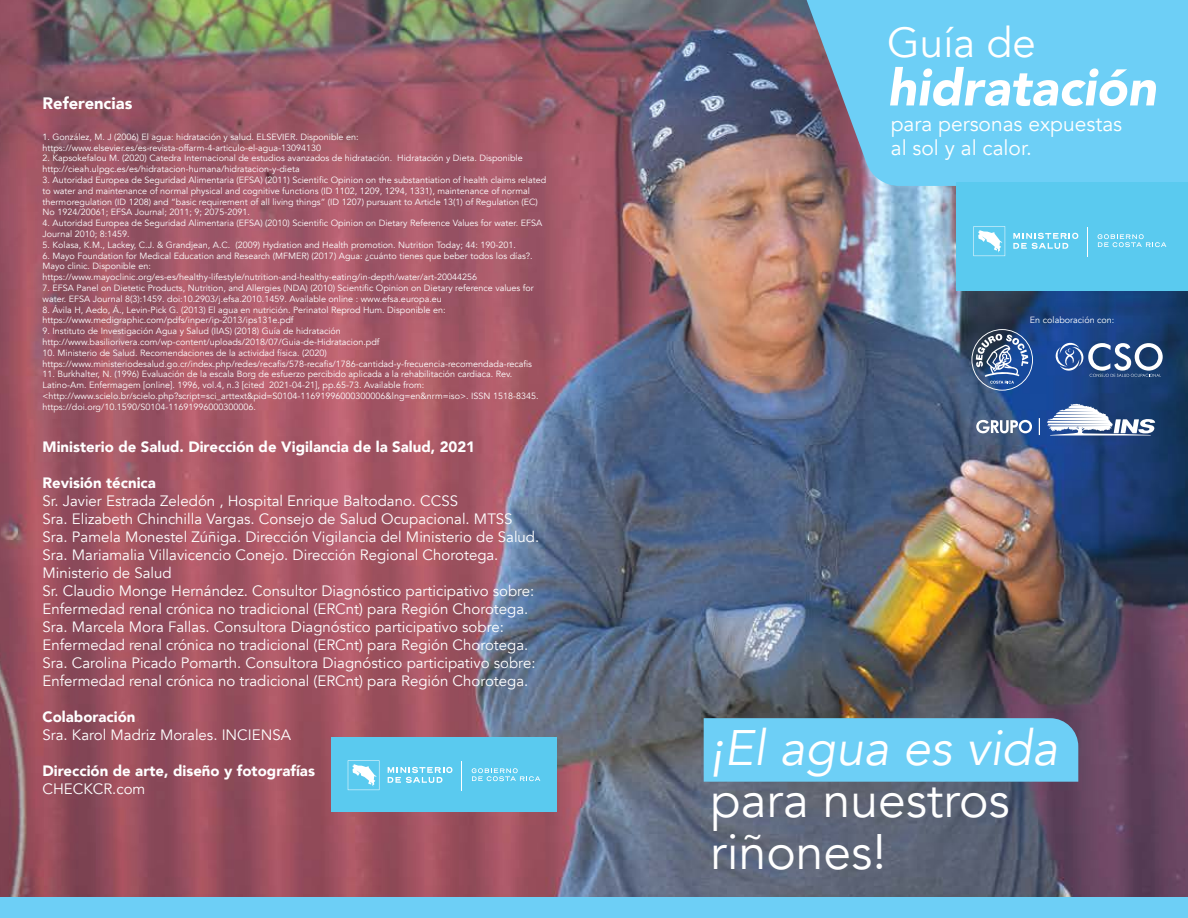
<style>
.page{position:relative;width:1188px;height:918px;background:#fff}
.page>*{position:absolute;margin:0;border:0;box-sizing:border-box;transform-origin:0 0}
.t1{font:italic 900 51px "Avenir";color:#fff}
.t2{font:49.8px/51.9px "Avenir";color:#fff}
.t3{font:italic 49.8px "Avenir";color:#fff}
.t4{font:42px "Avenir";color:#fff}
.t5{font:21px/24px "Avenir";color:#fff}
.t6{font:900 16.5px "Avenir";color:#fff}
.t7{font:15px/18px "Avenir";color:#fff}
.t8{font:900 15px "Avenir";color:#fff}
.t9{font:9px/10.8px "Avenir";color:#fff}
</style>
<div class="page">
<img style="left:0;top:0;width:1188px;height:897px">
<svg style="left:799px;top:0;width:389px;height:186px;fill:#6dcff6"></svg>
<div style="left:704px;top:718px;width:374px;height:64px;background:#6dcff6"></div>
<div style="left:0;top:897px;width:1188px;height:21px;background:#6dcff6"></div>
<svg style="left:1054px;top:343px;width:109px;height:34px"></svg>
<svg style="left:971px;top:329px;width:62px;height:62px"></svg>
<svg style="left:1039px;top:418px;width:1px;height:17px"></svg>
<svg style="left:976px;top:420px;width:56px;height:13px"></svg>
<svg style="left:1047px;top:404px;width:108px;height:31px"></svg>
<div style="left:957px;top:182px;width:231px;height:108px;background:#5acaef"></div>
<svg style="left:973px;top:226px;width:193px;height:31px"></svg>
<div style="left:332px;top:737px;width:225px;height:75px;background:#5acaef"></div>
<svg style="left:348px;top:760px;width:193px;height:31px"></svg>
<h3 class="t6" style="left:43px;top:89px;width:91px">Referencias</h3>
<p class="t9" style="left:43px;top:131px;width:318px">1. González, M. J (2006) El agua: hidratación y salud. ELSEVIER. Disponible en: https://www.elsevier.es/es-revista-offarm-4-articulo-el-agua-13094130</p>
<p class="t9" style="left:43px;top:153px;width:482px">2. Kapsokefalou M. (2020) Catedra Internacional de estudios avanzados de hidratación. Hidratación y Dieta. Disponible http://cieah.ulpgc.es/es/hidratacion-humana/hidratacion-y-dieta</p>
<p class="t9" style="left:43px;top:175px;width:505px">3. Autoridad Europea de Seguridad Alimentaria (EFSA) (2011) Scientific Opinion on the substantiation of health claims related to water and maintenance of normal physical and cognitive functions (ID 1102, 1209, 1294, 1331), maintenance of normal thermoregulation (ID 1208) and “basic requirement of all living things” (ID 1207) pursuant to Article 13(1) of Regulation (EC)<br>No 1924/20061; EFSA Journal; 2011; 9; 2075-2091.</p>
<p class="t9" style="left:43px;top:218px;width:501px">4. Autoridad Europea de Seguridad Alimentaria (EFSA) (2010) Scientific Opinion on Dietary Reference Values for water. EFSA<br>Journal 2010; 8:1459.</p>
<p class="t9" style="left:43px;top:239px;width:475px">5. Kolasa, K.M., Lackey, C.J. &amp; Grandjean, A.C. (2009) Hydration and Health promotion. Nutrition Today; 44: 190-201.</p>
<p class="t9" style="left:43px;top:250px;width:492px">6. Mayo Foundation for Medical Education and Research (MFMER) (2017) Agua: ¿cuánto tienes que beber todos los días?.<br>Mayo clinic. Disponible en: https://www.mayoclinic.org/es-es/healthy-lifestyle/nutrition-and-healthy-eating/in-depth/water/art-20044256</p>
<p class="t9" style="left:43px;top:283px;width:493px">7. EFSA Panel on Dietetic Products, Nutrition, and Allergies (NDA) (2010) Scientific Opinion on Dietary reference values for water. EFSA Journal 8(3):1459. doi:10.2903/j.efsa.2010.1459. Available online : www.efsa.europa.eu</p>
<p class="t9" style="left:43px;top:304px;width:405px">8. Ávila H, Aedo, Á., Levin-Pick G. (2013) El agua en nutrición. Perinatol Reprod Hum. Disponible en: https://www.medigraphic.com/pdfs/inper/ip-2013/ips131e.pdf</p>
<p class="t9" style="left:43px;top:326px;width:339px">9. Instituto de Investigación Agua y Salud (IIAS) (2018) Guía de hidratación http://www.basiliorivera.com/wp-content/uploads/2018/07/Guia-de-Hidratacion.pdf</p>
<p class="t9" style="left:43px;top:347px;width:491px">10. Ministerio de Salud. Recomendaciones de la actividad física. (2020) https://www.ministeriodesalud.go.cr/index.php/redes/recafis/578-recafis/1786-cantidad-y-frecuencia-recomendada-recafis</p>
<p class="t9" style="left:43px;top:369px;width:498px">11. Burkhalter, N. (1996) Evaluación de la escala Borg de esfuerzo percibido aplicada a la rehabilitación cardiaca. Rev.<br>Latino-Am. Enfermagem [online]. 1996, vol.4, n.3 [cited 2021-04-21], pp.65-73. Available from: &lt;http://www.scielo.br/scielo.php?script=sci_arttext&amp;pid=S0104-11691996000300006&amp;lng=en&amp;nrm=iso&gt;. ISSN 1518-8345. https://doi.org/10.1590/S0104-11691996000300006.</p>
<h3 class="t8" style="left:43px;top:434px;width:434px">Ministerio de Salud. Dirección de Vigilancia de la Salud, 2021</h3>
<h3 class="t8" style="left:43px;top:470px;width:115px">Revisión técnica</h3>
<p class="t7" style="left:43px;top:492px;width:498px">Sr. Javier Estrada Zeledón , Hospital Enrique Baltodano. CCSS<br>Sra. Elizabeth Chinchilla Vargas. Consejo de Salud Ocupacional. MTSS Sra. Pamela Monestel Zúñiga. Dirección Vigilancia del Ministerio de Salud.<br>Sra. Mariamalia Villavicencio Conejo. Dirección Regional Chorotega.<br>Ministerio de Salud<br>Sr. Claudio Monge Hernández. Consultor Diagnóstico participativo sobre:<br>Enfermedad renal crónica no tradicional (ERCnt) para Región Chorotega.<br>Sra. Marcela Mora Fallas. Consultora Diagnóstico participativo sobre:<br>Enfermedad renal crónica no tradicional (ERCnt) para Región Chorotega.<br>Sra. Carolina Picado Pomarth. Consultora Diagnóstico participativo sobre:<br>Enfermedad renal crónica no tradicional (ERCnt) para Región Chorotega.</p>
<h3 class="t8" style="left:43px;top:704px;width:95px">Colaboración</h3>
<h3 class="t7" style="left:43px;top:726px;width:250px">Sra. Karol Madriz Morales. INCIENSA</h3>
<h3 class="t8" style="left:43px;top:758px;width:274px">Dirección de arte, diseño y fotografías</h3>
<h3 class="t7" style="left:43px;top:780px;width:104px">CHECKCR.com</h3>
<h3 class="t4" style="left:887px;top:18px;width:150px">Guía de</h3>
<h1 class="t1" style="left:887px;top:46px;width:271px">hidratación</h1>
<h3 class="t5" style="left:891px;top:113px;width:233px">para personas expuestas al sol y al calor.</h3>
<p class="t9" style="left:1030px;top:315px;width:86px">En colaboración con:</p>
<h2 class="t3" style="left:710px;top:719px;width:349px">¡El agua es vida</h2>
<h2 class="t2" style="left:710px;top:775px;width:301px">para nuestros riñones!</h2>
</div>
